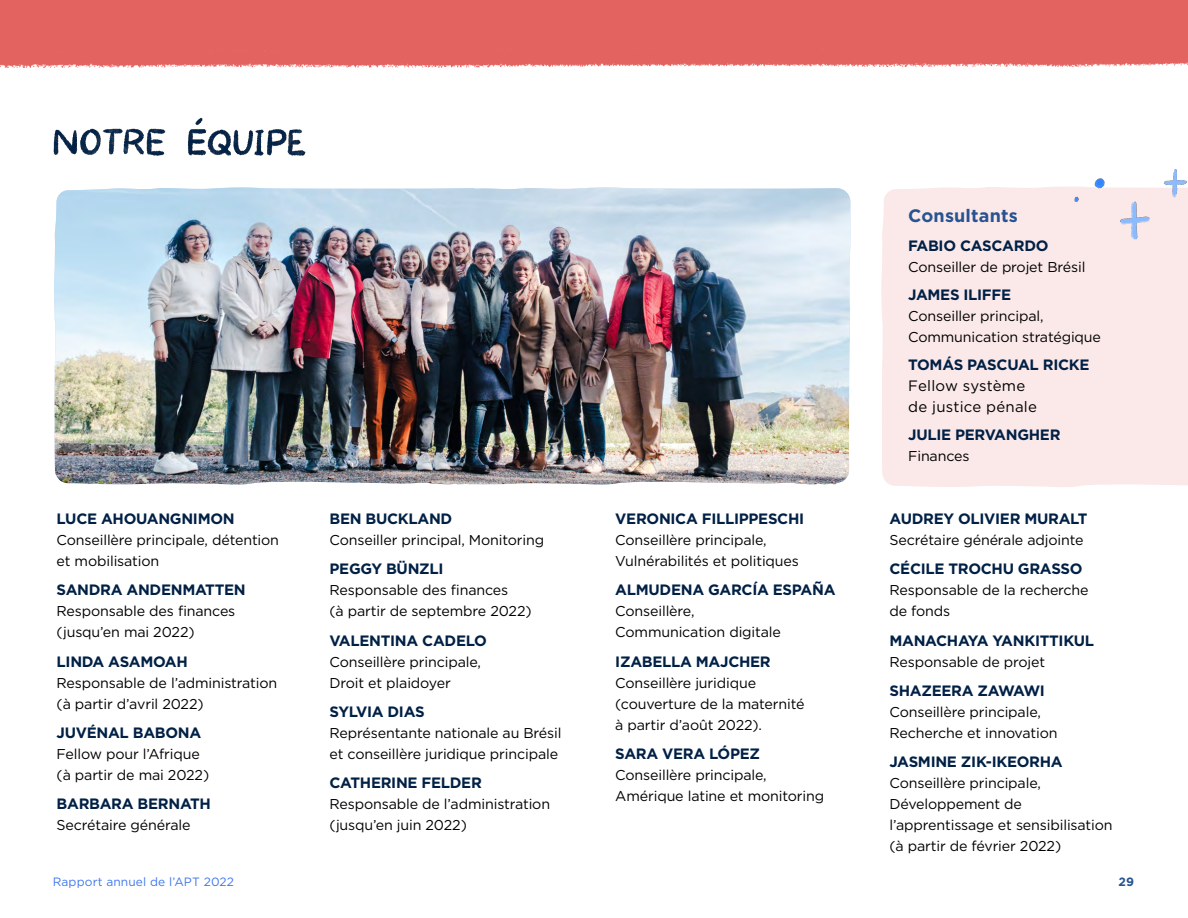
<style>
.page{position:relative;width:1188px;height:918px;background:#fff}
.page>*{position:absolute;margin:0;border:0;box-sizing:border-box;transform-origin:0 0}
.t1{font:700 18px "Gotham";letter-spacing:.01em;color:#285391}
.t2{font:700 15px "Gotham";letter-spacing:-.02em;color:#002045}
.t3{font:15px/21px "Gotham";letter-spacing:.015em;color:#000}
.t4{font:14.25px/21px "Gotham";letter-spacing:-.01em;color:#000}
.t5{font:12px "Gotham";letter-spacing:.01em;color:#3f77ed}
.t6{font:700 12px "Gotham";color:#285391}
</style>
<div class="page">
<div style="left:0;top:0;width:1188px;height:68px;background:#e36360"></div>
<img style="left:53px;top:117px;width:253px;height:39px">
<div style="left:881px;top:187px;width:307px;height:300px;background:#fbe9e9"></div>
<img style="left:54px;top:188px;width:796px;height:297px">
<img style="left:1048px;top:169px;width:140px;height:101px">
<p class="t2" style="left:57px;top:509px;width:180px">LUCE AHOUANGNIMON</p>
<p class="t4" style="left:57px;top:529px;width:224px">Conseillère principale, détention et mobilisation</p>
<p class="t2" style="left:57px;top:580px;width:191px">SANDRA ANDENMATTEN</p>
<p class="t4" style="left:57px;top:601px;width:180px">Responsable des finances (jusqu’en mai 2022)</p>
<p class="t2" style="left:57px;top:651px;width:133px">LINDA ASAMOAH</p>
<p class="t4" style="left:57px;top:672px;width:222px">Responsable de l’administration (à partir d’avril 2022)</p>
<p class="t2" style="left:57px;top:723px;width:146px">JUVÉNAL BABONA</p>
<p class="t4" style="left:57px;top:743px;width:154px">Fellow pour l’Afrique (à partir de mai 2022)</p>
<p class="t2" style="left:57px;top:794px;width:156px">BARBARA BERNATH</p>
<p class="t4" style="left:57px;top:814px;width:135px">Secrétaire générale</p>
<p class="t2" style="left:330px;top:509px;width:124px">BEN BUCKLAND</p>
<p class="t4" style="left:330px;top:529px;width:216px">Conseiller principal, Monitoring</p>
<p class="t2" style="left:330px;top:559px;width:116px">PEGGY BÜNZLI</p>
<p class="t4" style="left:330px;top:580px;width:204px">Responsable des finances<br>(à partir de septembre 2022)</p>
<p class="t2" style="left:330px;top:630px;width:159px">VALENTINA CADELO</p>
<p class="t4" style="left:330px;top:651px;width:153px">Conseillère principale,<br>Droit et plaidoyer</p>
<p class="t2" style="left:330px;top:702px;width:97px">SYLVIA DIAS</p>
<p class="t4" style="left:330px;top:722px;width:233px">Représentante nationale au Brésil et conseillère juridique principale</p>
<p class="t2" style="left:330px;top:773px;width:154px">CATHERINE FELDER</p>
<p class="t4" style="left:330px;top:793px;width:222px">Responsable de l’administration (jusqu’en juin 2022)</p>
<p class="t2" style="left:615px;top:509px;width:190px">VERONICA FILLIPPESCHI</p>
<p class="t4" style="left:615px;top:529px;width:185px">Conseillère principale,<br>Vulnérabilités et politiques</p>
<p class="t2" style="left:615px;top:580px;width:222px">ALMUDENA GARCÍA ESPAÑA</p>
<p class="t4" style="left:615px;top:601px;width:167px">Conseillère,<br>Communication digitale</p>
<p class="t2" style="left:615px;top:651px;width:157px">IZABELLA MAJCHER</p>
<p class="t4" style="left:615px;top:672px;width:191px">Conseillère juridique (couverture de la maternité à partir d’août 2022).</p>
<p class="t2" style="left:615px;top:744px;width:146px">SARA VERA LÓPEZ</p>
<p class="t4" style="left:615px;top:764px;width:210px">Conseillère principale,<br>Amérique latine et monitoring</p>
<p class="t1" style="left:908px;top:203px;width:111px">Consultants</p>
<p class="t2" style="left:908px;top:236px;width:142px">FABIO CASCARDO</p>
<p class="t4" style="left:908px;top:256px;width:179px">Conseiller de projet Brésil</p>
<p class="t2" style="left:908px;top:285px;width:104px">JAMES ILIFFE</p>
<p class="t4" style="left:908px;top:305px;width:194px">Conseiller principal,<br>Communication stratégique</p>
<p class="t2" style="left:908px;top:355px;width:183px">TOMÁS PASCUAL RICKE</p>
<p class="t3" style="left:908px;top:375px;width:130px">Fellow système de justice pénale</p>
<p class="t2" style="left:908px;top:424px;width:154px">JULIE PERVANGHER</p>
<p class="t4" style="left:908px;top:445px;width:63px">Finances</p>
<p class="t2" style="left:890px;top:509px;width:199px">AUDREY OLIVIER MURALT</p>
<p class="t4" style="left:890px;top:529px;width:196px">Secrétaire générale adjointe</p>
<p class="t2" style="left:890px;top:559px;width:195px">CÉCILE TROCHU GRASSO</p>
<p class="t4" style="left:890px;top:580px;width:201px">Responsable de la recherche de fonds</p>
<p class="t2" style="left:890px;top:630px;width:206px">MANACHAYA YANKITTIKUL</p>
<p class="t4" style="left:890px;top:651px;width:157px">Responsable de projet</p>
<p class="t2" style="left:890px;top:681px;width:157px">SHAZEERA ZAWAWI</p>
<p class="t4" style="left:890px;top:701px;width:170px">Conseillère principale,<br>Recherche et innovation</p>
<p class="t2" style="left:890px;top:752px;width:175px">JASMINE ZIK-IKEORHA</p>
<p class="t4" style="left:890px;top:772px;width:225px">Conseillère principale,<br>Développement de l’apprentissage et sensibilisation (à partir de février 2022)</p>
<p class="t5" style="left:53px;top:874px;width:183px">Rapport annuel de l’APT 2022</p>
<p class="t6" style="left:1118px;top:873px;width:17px">29</p>
</div>
